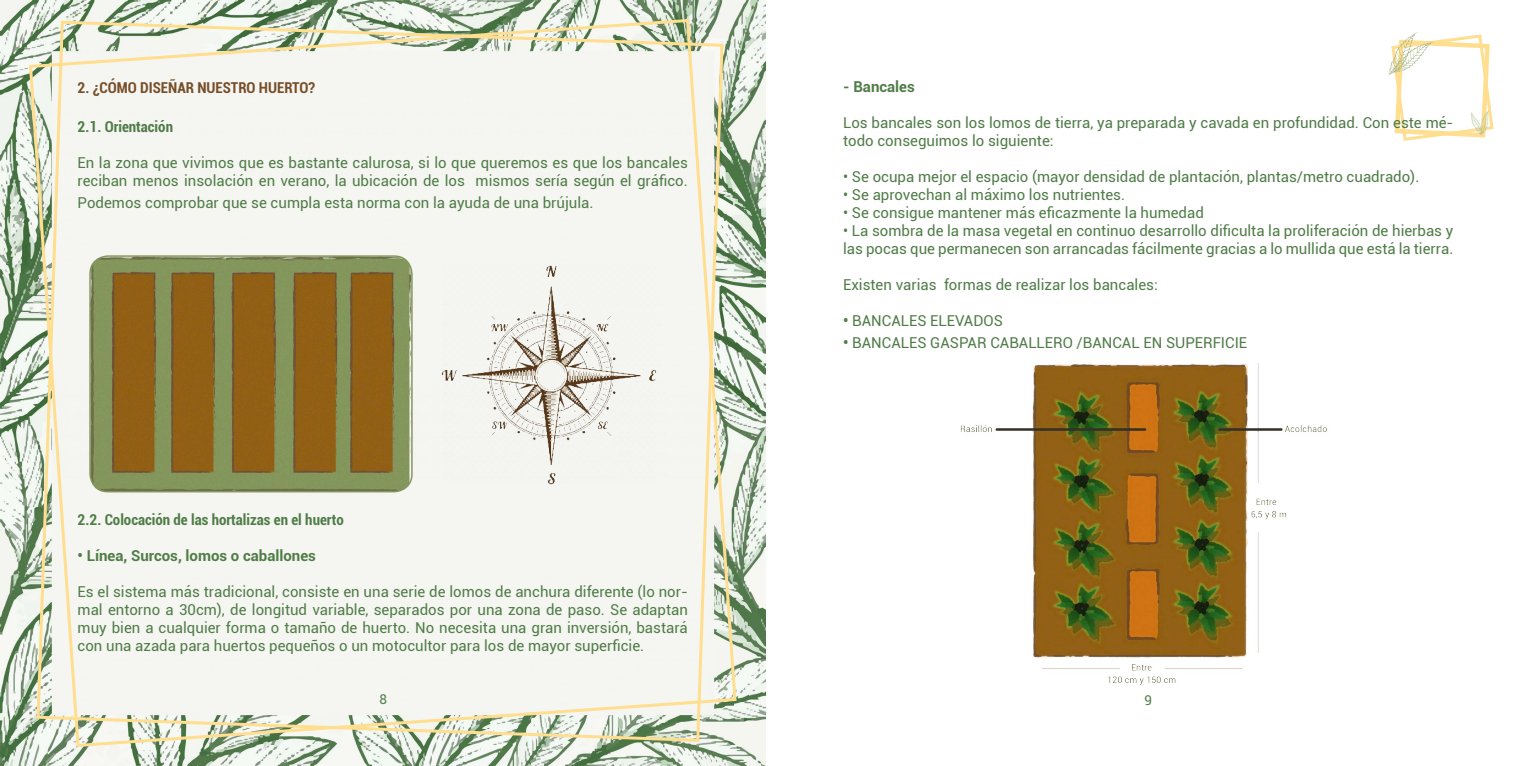
<style>
.page{position:relative;width:1531px;height:766px;background:#fff}
.page>*{position:absolute;margin:0;border:0;box-sizing:border-box;transform-origin:0 0}
.t1{font:15px/18px "Roboto";color:#507c48}
.t2{font:700 condensed 15px "Roboto";color:#507c48}
.t3{font:700 15px "Roboto";color:#507c48}
.t4{font:700 condensed 15px "Roboto";color:#764e2a}
.t5{font:13.5px "Roboto";color:#507c48}
.s1{font-weight:700}
</style>
<div class="page">
<img style="left:0;top:0;width:765px;height:765px">
<svg style="left:27px;top:17px;width:711px;height:731px"></svg>
<svg style="left:35px;top:19px;width:690px;height:724px"></svg>
<img style="left:90px;top:256px;width:322px;height:235px">
<div style="left:89px;top:255px;width:324px;height:237px;border:2px solid #85975d;border-radius:18px"></div>
<img style="left:429px;top:255px;width:239px;height:237px">
<img style="left:960px;top:363px;width:367px;height:322px">
<svg style="left:1391px;top:34px;width:103px;height:107px"></svg>
<p class="t4" style="left:78px;top:77px;width:239px">2. ¿CÓMO DISEÑAR NUESTRO HUERTO?</p>
<p class="t2" style="left:78px;top:116px;width:97px">2.1. Orientación</p>
<p class="t1" style="left:78px;top:153px;width:612px">En la zona que vivimos que es bastante calurosa, si lo que queremos es que los bancales reciban menos insolación en verano, la ubicación de los mismos sería según el gráfico.</p>
<p class="t1" style="left:78px;top:193px;width:517px">Podemos comprobar que se cumpla esta norma con la ayuda de una brújula.</p>
<p class="t2" style="left:78px;top:509px;width:268px">2.2. Colocación de las hortalizas en el huerto</p>
<p class="t3" style="left:78px;top:545px;width:240px">• Línea, Surcos, lomos o caballones</p>
<p class="t1" style="left:78px;top:582px;width:612px;text-align:justify">Es el sistema más tradicional, consiste en una serie de lomos de anchura diferente (lo nor&shy;mal entorno a 30cm), de longitud variable, separados por una zona de paso. Se adaptan muy bien a cualquier forma o tamaño de huerto. No necesita una gran inversión, bastará con una azada para huertos pequeños o un motocultor para los de mayor superficie.</p>
<p class="t3" style="left:843px;top:76px;width:73px">- Bancales</p>
<p class="t1" style="left:843px;top:113px;width:612px">Los bancales son los lomos de tierra, ya preparada y cavada en profundidad. Con este mé&shy;todo conseguimos lo siguiente:</p>
<p class="t1" style="left:843px;top:167px;width:578px">• Se ocupa mejor el espacio (mayor densidad de plantación, plantas/metro cuadrado).</p>
<p class="t1" style="left:843px;top:185px;width:283px">• Se aprovechan al máximo los nutrientes.</p>
<p class="t1" style="left:843px;top:203px;width:362px">• Se consigue mantener más eficazmente la humedad</p>
<p class="t1" style="left:843px;top:221px;width:612px">• La sombra de la masa vegetal en continuo desarrollo dificulta la proliferación de hierbas y las pocas que permanecen son arrancadas fácilmente gracias a lo mullida que está la tierra.</p>
<p class="t1" style="left:843px;top:275px;width:316px">Existen varias formas de realizar los bancales:</p>
<p class="t1" style="left:843px;top:311px;width:161px"><span class="s1">•</span> BANCALES ELEVADOS</p>
<p class="t1" style="left:843px;top:333px;width:406px"><span class="s1">•</span> BANCALES GASPAR CABALLERO /BANCAL EN SUPERFICIE</p>
<p class="t5" style="left:379px;top:689px;width:9px">8</p>
<p class="t5" style="left:1144px;top:690px;width:9px">9</p>
</div>
